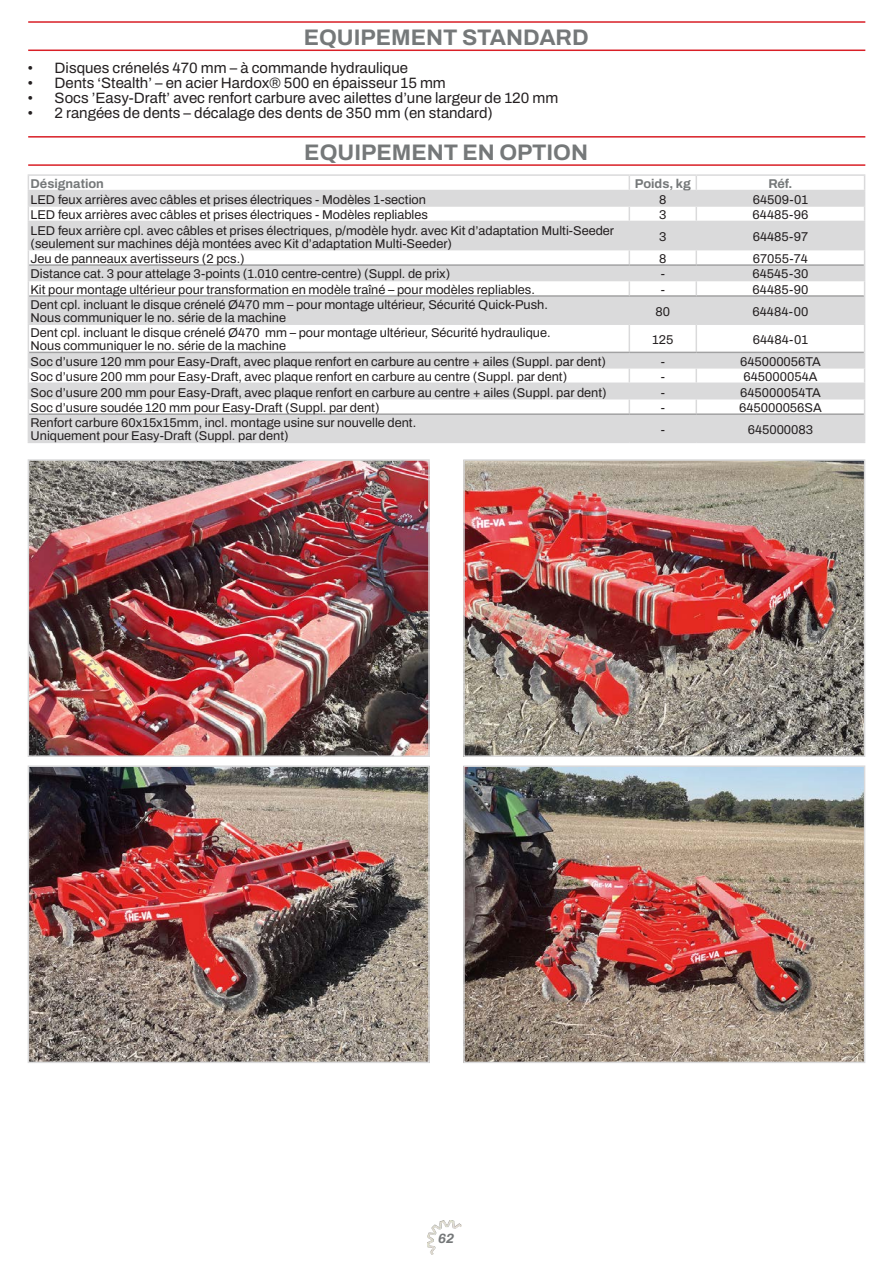
<style>
.page{position:relative;width:893px;height:1263px;background:#fff}
.page>*{position:absolute;margin:0;border:0;box-sizing:border-box;transform-origin:0 0}
.Underoverskrift_DK{font:700 22.5px "Archivo";color:#757879}
.t1{font:15px "Archivo";color:#231f20}
.t2{font:italic 700 13.5px "Archivo";color:#757879}
.t3{font:12.75px "Archivo";color:#231f20}
.t4{font:700 12.75px "Archivo";color:#757879}
</style>
<div class="page">
<img style="left:427px;top:1220px;width:34px;height:34px">
<svg style="left:29px;top:191px;width:835px;height:251px;fill:#dadadb"></svg>
<hr style="left:28px;top:174px;width:601px;height:2px;background:#dadadb">
<hr style="left:629px;top:174px;width:67px;height:2px;background:#dadadb">
<hr style="left:696px;top:174px;width:169px;height:2px;background:#dadadb">
<hr style="left:629px;top:323px;width:67px;height:2px;background:#dadadb">
<hr style="left:696px;top:323px;width:169px;height:2px;background:#dadadb">
<hr style="left:28px;top:323px;width:601px;height:2px;background:#dadadb">
<hr style="left:629px;top:367px;width:67px;height:2px;background:#dadadb">
<hr style="left:696px;top:367px;width:169px;height:2px;background:#dadadb">
<hr style="left:28px;top:382px;width:601px;height:2px;background:#dadadb">
<hr style="left:629px;top:382px;width:67px;height:2px;background:#dadadb">
<hr style="left:696px;top:382px;width:169px;height:2px;background:#dadadb">
<hr style="left:29px;top:352px;width:600px;height:1px;background:#a2a2a3">
<hr style="left:629px;top:352px;width:67px;height:1px;background:#a2a2a3">
<hr style="left:696px;top:352px;width:168px;height:1px;background:#a2a2a3">
<hr style="left:28px;top:190px;width:601px;height:1px;background:#dadadb">
<hr style="left:629px;top:190px;width:67px;height:1px;background:#dadadb">
<hr style="left:696px;top:190px;width:169px;height:1px;background:#dadadb">
<hr style="left:28px;top:205px;width:601px;height:2px;background:#dadadb">
<hr style="left:629px;top:205px;width:67px;height:2px;background:#dadadb">
<hr style="left:696px;top:205px;width:169px;height:2px;background:#dadadb">
<hr style="left:28px;top:221px;width:601px;height:1px;background:#dadadb">
<hr style="left:629px;top:221px;width:67px;height:1px;background:#dadadb">
<hr style="left:696px;top:221px;width:169px;height:1px;background:#dadadb">
<hr style="left:28px;top:249px;width:601px;height:1px;background:#dadadb">
<hr style="left:629px;top:249px;width:67px;height:1px;background:#dadadb">
<hr style="left:696px;top:249px;width:169px;height:1px;background:#dadadb">
<hr style="left:28px;top:367px;width:601px;height:2px;background:#dadadb">
<hr style="left:629px;top:398px;width:67px;height:1px;background:#dadadb">
<hr style="left:696px;top:398px;width:169px;height:1px;background:#dadadb">
<hr style="left:629px;top:413px;width:67px;height:2px;background:#a2a2a3">
<hr style="left:696px;top:413px;width:168px;height:2px;background:#a2a2a3">
<hr style="left:28px;top:442px;width:601px;height:1px;background:#dadadb">
<hr style="left:629px;top:442px;width:67px;height:1px;background:#dadadb">
<hr style="left:696px;top:442px;width:169px;height:1px;background:#dadadb">
<hr style="left:29px;top:264px;width:600px;height:2px;background:#a2a2a3">
<hr style="left:629px;top:264px;width:67px;height:2px;background:#a2a2a3">
<hr style="left:696px;top:264px;width:168px;height:2px;background:#a2a2a3">
<hr style="left:29px;top:295px;width:600px;height:2px;background:#a2a2a3">
<hr style="left:629px;top:295px;width:67px;height:2px;background:#a2a2a3">
<hr style="left:696px;top:295px;width:168px;height:2px;background:#a2a2a3">
<hr style="left:28px;top:280px;width:601px;height:1px;background:#dadadb">
<hr style="left:629px;top:280px;width:67px;height:1px;background:#dadadb">
<svg style="left:629px;top:176px;width:1px;height:266px"></svg>
<hr style="left:696px;top:280px;width:169px;height:1px;background:#dadadb">
<svg style="left:696px;top:176px;width:1px;height:266px"></svg>
<svg style="left:864px;top:176px;width:1px;height:266px"></svg>
<hr style="left:28px;top:398px;width:601px;height:1px;background:#dadadb">
<svg style="left:28px;top:176px;width:1px;height:266px"></svg>
<hr style="left:29px;top:413px;width:600px;height:2px;background:#a2a2a3">
<hr style="left:28px;top:21px;width:837px;height:2px;background:#d91f26">
<hr style="left:28px;top:50px;width:837px;height:1px;background:#d91f26">
<hr style="left:28px;top:136px;width:837px;height:2px;background:#d91f26">
<hr style="left:28px;top:164px;width:837px;height:2px;background:#d91f26">
<img style="left:31px;top:462px;width:396px;height:292px">
<div style="left:28px;top:459px;width:402px;height:298px;border:2px solid #dadadb"></div>
<img style="left:466px;top:462px;width:396px;height:292px">
<div style="left:463px;top:459px;width:402px;height:298px;border:2px solid #dadadb"></div>
<img style="left:31px;top:768px;width:396px;height:292px">
<div style="left:28px;top:765px;width:402px;height:298px;border:2px solid #dadadb"></div>
<img style="left:466px;top:768px;width:396px;height:292px">
<div style="left:463px;top:765px;width:402px;height:298px;border:2px solid #dadadb"></div>
<p class="Underoverskrift_DK" style="left:304px;top:20px;width:286px">EQUIPEMENT STANDARD</p>
<p class="t1" style="left:28px;top:56px;width:382px">• Disques crénelés 470 mm – à commande hydraulique</p>
<p class="t1" style="left:28px;top:71px;width:420px">• Dents ‘Stealth’ – en acier Hardox® 500 en épaisseur 15 mm</p>
<p class="t1" style="left:28px;top:86px;width:532px">• Socs ’Easy-Draft’ avec renfort carbure avec ailettes d’une largeur de 120 mm</p>
<p class="t1" style="left:28px;top:101px;width:467px">• 2 rangées de dents – décalage des dents de 350 mm (en standard)</p>
<p class="Underoverskrift_DK" style="left:304px;top:135px;width:285px">EQUIPEMENT EN OPTION</p>
<p class="t4" style="left:31px;top:174px;width:75px">Désignation</p>
<p class="t4" style="left:635px;top:174px;width:58px">Poids, kg</p>
<p class="t4" style="left:768px;top:174px;width:26px">Réf.</p>
<p class="t3" style="left:31px;top:190px;width:397px">LED feux arrières avec câbles et prises électriques - Modèles 1-section</p>
<p class="t3" style="left:659px;top:190px;width:9px">8</p>
<p class="t3" style="left:753px;top:190px;width:57px">64509-01</p>
<p class="t3" style="left:31px;top:205px;width:399px">LED feux arrières avec câbles et prises électriques - Modèles repliables</p>
<p class="t3" style="left:659px;top:205px;width:9px">3</p>
<p class="t3" style="left:753px;top:205px;width:57px">64485-96</p>
<p class="t3" style="left:31px;top:221px;width:585px">LED feux arrière cpl. avec câbles et prises électriques, p/modèle hydr. avec Kit d’adaptation Multi-Seeder</p>
<p class="t3" style="left:31px;top:234px;width:423px">(seulement sur machines déjà montées avec Kit d’adaptation Multi-Seeder)</p>
<p class="t3" style="left:659px;top:227px;width:9px">3</p>
<p class="t3" style="left:753px;top:227px;width:57px">64485-97</p>
<p class="t3" style="left:31px;top:249px;width:216px">Jeu de panneaux avertisseurs (2 pcs.)</p>
<p class="t3" style="left:659px;top:249px;width:9px">8</p>
<p class="t3" style="left:753px;top:249px;width:57px">67055-74</p>
<p class="t3" style="left:31px;top:265px;width:421px">Distance cat. 3 pour attelage 3-points (1.010 centre-centre) (Suppl. de prix)</p>
<p class="t3" style="left:661px;top:265px;width:6px">-</p>
<p class="t3" style="left:752px;top:265px;width:57px">64545-30</p>
<p class="t3" style="left:31px;top:280px;width:506px">Kit pour montage ultérieur pour transformation en modèle traîné – pour modèles repliables.</p>
<p class="t3" style="left:661px;top:280px;width:6px">-</p>
<p class="t3" style="left:753px;top:280px;width:57px">64485-90</p>
<p class="t3" style="left:31px;top:295px;width:519px">Dent cpl. incluant le disque crénelé Ø470 mm – pour montage ultérieur, Sécurité Quick-Push.</p>
<p class="t3" style="left:31px;top:308px;width:257px">Nous communiquer le no. série de la machine</p>
<p class="t3" style="left:655px;top:302px;width:16px">80</p>
<p class="t3" style="left:753px;top:302px;width:57px">64484-00</p>
<p class="t3" style="left:31px;top:324px;width:522px">Dent cpl. incluant le disque crénelé Ø470 mm – pour montage ultérieur, Sécurité hydraulique.</p>
<p class="t3" style="left:31px;top:336px;width:257px">Nous communiquer le no. série de la machine</p>
<p class="t3" style="left:652px;top:330px;width:23px">125</p>
<p class="t3" style="left:753px;top:330px;width:57px">64484-01</p>
<p class="t3" style="left:31px;top:352px;width:577px">Soc d’usure 120 mm pour Easy-Draft, avec plaque renfort en carbure au centre + ailes (Suppl. par dent)</p>
<p class="t3" style="left:661px;top:352px;width:6px">-</p>
<p class="t3" style="left:740px;top:352px;width:82px">645000056TA</p>
<p class="t3" style="left:31px;top:367px;width:538px">Soc d’usure 200 mm pour Easy-Draft, avec plaque renfort en carbure au centre (Suppl. par dent)</p>
<p class="t3" style="left:661px;top:367px;width:6px">-</p>
<p class="t3" style="left:743px;top:367px;width:75px">645000054A</p>
<p class="t3" style="left:31px;top:383px;width:578px">Soc d’usure 200 mm pour Easy-Draft, avec plaque renfort en carbure au centre + ailes (Suppl. par dent)</p>
<p class="t3" style="left:661px;top:383px;width:6px">-</p>
<p class="t3" style="left:740px;top:383px;width:82px">645000054TA</p>
<p class="t3" style="left:31px;top:398px;width:351px">Soc d’usure soudée 120 mm pour Easy-Draft (Suppl. par dent)</p>
<p class="t3" style="left:661px;top:398px;width:6px">-</p>
<p class="t3" style="left:739px;top:398px;width:84px">645000056SA</p>
<p class="t3" style="left:31px;top:414px;width:387px">Renfort carbure 60x15x15mm, incl. montage usine sur nouvelle dent.</p>
<p class="t3" style="left:31px;top:426px;width:260px">Uniquement pour Easy-Draft (Suppl. par dent)</p>
<p class="t3" style="left:661px;top:420px;width:6px">-</p>
<p class="t3" style="left:748px;top:420px;width:67px">645000083</p>
<p class="t2" style="left:438px;top:1228px;width:18px">62</p>
</div>
